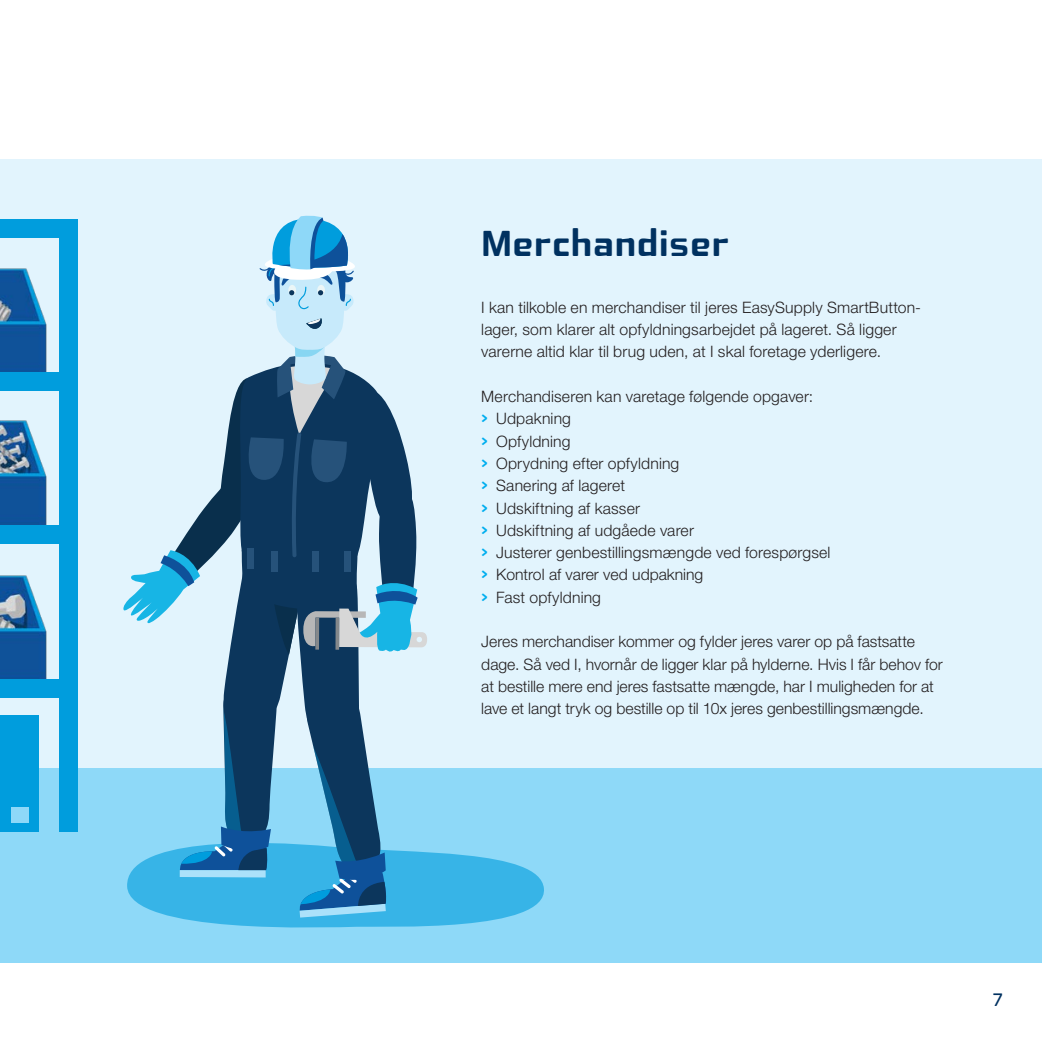
<style>
.page{position:relative;width:1042px;height:1042px;background:#fff}
.page>*{position:absolute;margin:0;border:0;box-sizing:border-box;transform-origin:0 0}
.t1{font:35px "Fishmonger EES";color:#003160}
.t2{font:17.5px "Fishmonger EER";color:#003160}
.t3{font:300 15.75px/22.4px "Helvetica Neue LT Std";letter-spacing:.005em;color:#231f20}
.s1{font-family:"Fishmonger EES";font-weight:400;color:#00aeef}
</style>
<div class="page">
<div style="left:0;top:159px;width:1042px;height:803px;background:#e2f4fd"></div>
<div style="left:0;top:768px;width:1042px;height:194px;background:#8ed9f8"></div>
<img style="left:0;top:575px;width:47px;height:104px">
<img style="left:0;top:268px;width:47px;height:104px">
<img style="left:0;top:420px;width:59px;height:106px">
<div style="left:0;top:715px;width:38px;height:116px;background:#009ddd"></div>
<div style="left:11px;top:807px;width:18px;height:15px;background:#8ed8f8"></div>
<div style="left:59px;top:219px;width:19px;height:613px;background:#009ddd"></div>
<div style="left:0;top:679px;width:78px;height:18px;background:#009ddd"></div>
<div style="left:0;top:219px;width:78px;height:19px;background:#009ddd"></div>
<div style="left:0;top:372px;width:78px;height:19px;background:#009ddd"></div>
<div style="left:0;top:526px;width:78px;height:18px;background:#009ddd"></div>
<svg style="left:123px;top:215px;width:421px;height:712px"></svg>
<h1 class="t1" style="left:481px;top:222px;width:249px">Merchandiser</h1>
<p class="t3" style="left:481px;top:295px;width:441px">I kan tilkoble en merchandiser til jeres EasySupply SmartButton&shy;lager, som klarer alt opfyldningsarbejdet på lageret. Så ligger varerne altid klar til brug uden, at I skal foretage yderligere.</p>
<p class="t3" style="left:481px;top:385px;width:351px">Merchandiseren kan varetage følgende opgaver:<br><span class="s1">›</span> Udpakning<br><span class="s1">›</span> Opfyldning<br><span class="s1">›</span> Oprydning efter opfyldning<br><span class="s1">›</span> Sanering af lageret<br><span class="s1">›</span> Udskiftning af kasser<br><span class="s1">›</span> Udskiftning af udgåede varer<br><span class="s1">›</span> Justerer genbestillingsmængde ved forespørgsel <span class="s1">›</span> Kontrol af varer ved udpakning<br><span class="s1">›</span> Fast opfyldning</p>
<p class="t3" style="left:481px;top:630px;width:463px">Jeres merchandiser kommer og fylder jeres varer op på fastsatte dage. Så ved I, hvornår de ligger klar på hylderne. Hvis I får behov for at bestille mere end jeres fastsatte mængde, har I muligheden for at lave et langt tryk og bestille op til 10x jeres genbestillingsmængde.</p>
<p class="t2" style="left:992px;top:990px;width:12px">7</p>
</div>
